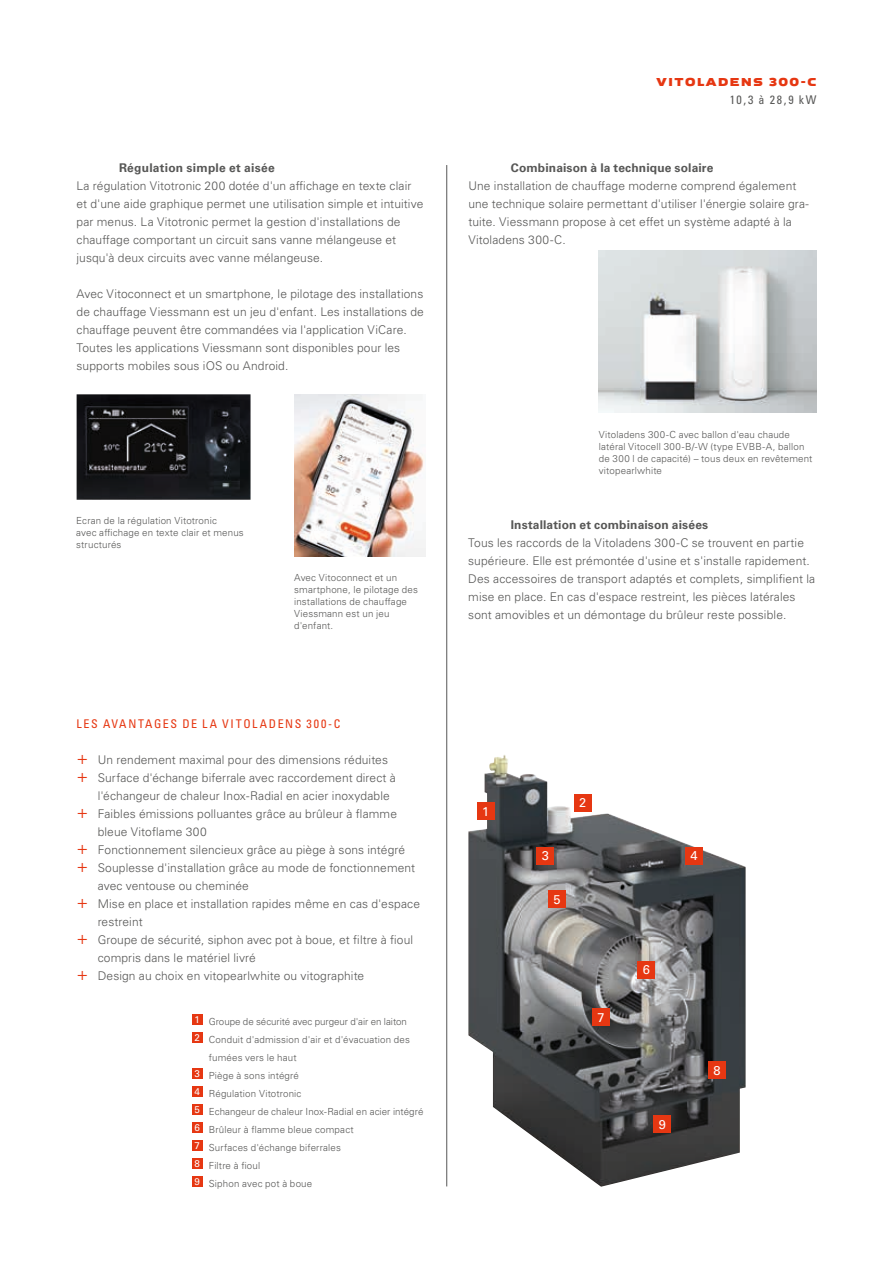
<style>
.page{position:relative;width:893px;height:1263px;background:#fff}
.page>*{position:absolute;margin:0;border:0;box-sizing:border-box;transform-origin:0 0}
.t1{font:12.75px "Univers LTCYR 55 Roman";color:#fff}
.t2{font:300 12px/18px "Univers LTCYR 45";letter-spacing:.01em;color:#575756}
.t3{font:700 12px "Univers LTCYR 65";letter-spacing:.015em;color:#575756}
.t4{font:condensed 12px "Univers LTCYR 57";letter-spacing:.14em;color:#e63712}
.t5{font:700 12px "Viessmann";letter-spacing:.105em;color:#e63712}
.t6{font:condensed 12px "Univers LTCYR 57";color:#575756}
.t7{font:300 9.75px/12px "Univers LTCYR 45";letter-spacing:.015em;color:#575756}
.t8{font:300 9.75px "Univers LTCYR 45";letter-spacing:-.005em;color:#575756}
.s1{font-size:18px;color:#e63712}
</style>
<div class="page">
<img style="left:294px;top:394px;width:131px;height:162px">
<img style="left:77px;top:394px;width:174px;height:106px">
<img style="left:468px;top:755px;width:278px;height:432px">
<img style="left:599px;top:251px;width:217px;height:162px">
<div style="left:192px;top:1014px;width:10px;height:10px;background:#e63712"></div>
<div style="left:192px;top:1032px;width:10px;height:10px;background:#e63712"></div>
<div style="left:192px;top:1068px;width:10px;height:10px;background:#e63712"></div>
<div style="left:192px;top:1086px;width:10px;height:10px;background:#e63712"></div>
<div style="left:192px;top:1104px;width:10px;height:10px;background:#e63712"></div>
<div style="left:192px;top:1122px;width:10px;height:10px;background:#e63712"></div>
<div style="left:192px;top:1140px;width:10px;height:10px;background:#e63712"></div>
<div style="left:192px;top:1158px;width:10px;height:10px;background:#e63712"></div>
<div style="left:192px;top:1176px;width:10px;height:10px;background:#e63712"></div>
<div style="left:477px;top:803px;width:17px;height:17px;background:#e63712"></div>
<div style="left:574px;top:794px;width:17px;height:17px;background:#e63712"></div>
<div style="left:537px;top:847px;width:17px;height:17px;background:#e63712"></div>
<div style="left:686px;top:847px;width:17px;height:17px;background:#e63712"></div>
<div style="left:549px;top:891px;width:17px;height:17px;background:#e63712"></div>
<div style="left:638px;top:961px;width:17px;height:17px;background:#e63712"></div>
<div style="left:593px;top:1009px;width:17px;height:17px;background:#e63712"></div>
<div style="left:708px;top:1062px;width:17px;height:17px;background:#e63712"></div>
<div style="left:654px;top:1116px;width:17px;height:17px;background:#e63712"></div>
<hr style="left:446px;top:165px;width:1px;height:1021px;background:#575756">
<p class="t3" style="left:119px;top:160px;width:157px">Régulation simple et aisée</p>
<p class="t2" style="left:77px;top:177px;width:348px">La régulation Vitotronic 200 dotée d'un affichage en texte clair et d'une aide graphique permet une utilisation simple et intuitive par menus. La Vitotronic permet la gestion d'installations de chauffage comportant un circuit sans vanne mélangeuse et jusqu'à deux circuits avec vanne mélangeuse.</p>
<p class="t2" style="left:77px;top:285px;width:349px">Avec Vitoconnect et un smartphone, le pilotage des installations de chauffage Viessmann est un jeu d'enfant. Les installations de chauffage peuvent être commandées via l'application ViCare.<br>Toutes les applications Viessmann sont disponibles pour les supports mobiles sous iOS ou Android.</p>
<p class="t7" style="left:76px;top:515px;width:169px">Ecran de la régulation Vitotronic<br>avec affichage en texte clair et menus structurés</p>
<p class="t7" style="left:294px;top:572px;width:125px">Avec Vitoconnect et un smartphone, le pilotage des installations de chauffage<br>Viessmann est un jeu d'enfant.</p>
<p class="t4" style="left:76px;top:716px;width:266px">LES AVANTAGES DE LA VITOLADENS 300-C</p>
<p class="t2" style="left:76px;top:751px;width:313px"><span class="s1">+</span> Un rendement maximal pour des dimensions réduites</p>
<p class="t2" style="left:76px;top:769px;width:321px"><span class="s1">+</span> Surface d'échange biferrale avec raccordement direct à</p>
<p class="t2" style="left:98px;top:787px;width:294px">l'échangeur de chaleur Inox-Radial en acier inoxydable</p>
<p class="t2" style="left:76px;top:805px;width:322px"><span class="s1">+</span> Faibles émissions polluantes grâce au brûleur à flamme</p>
<p class="t2" style="left:98px;top:823px;width:111px">bleue Vitoflame 300</p>
<p class="t2" style="left:76px;top:841px;width:330px"><span class="s1">+</span> Fonctionnement silencieux grâce au piège à sons intégré</p>
<p class="t2" style="left:76px;top:859px;width:340px"><span class="s1">+</span> Souplesse d'installation grâce au mode de fonctionnement</p>
<p class="t2" style="left:98px;top:877px;width:153px">avec ventouse ou cheminée</p>
<p class="t2" style="left:76px;top:895px;width:345px"><span class="s1">+</span> Mise en place et installation rapides même en cas d'espace</p>
<p class="t2" style="left:98px;top:913px;width:46px">restreint</p>
<p class="t2" style="left:76px;top:931px;width:338px"><span class="s1">+</span> Groupe de sécurité, siphon avec pot à boue, et filtre à fioul</p>
<p class="t2" style="left:98px;top:949px;width:160px">compris dans le matériel livré</p>
<p class="t2" style="left:76px;top:967px;width:289px"><span class="s1">+</span> Design au choix en vitopearlwhite ou vitographite</p>
<p class="t8" style="left:194px;top:1015px;width:214px"><sup>1</sup> Groupe de sécurité avec purgeur d'air en laiton</p>
<p class="t7" style="left:194px;top:1033px;width:217px"><sup>2</sup> Conduit d'admission d'air et d'évacuation des</p>
<p class="t7" style="left:209px;top:1051px;width:89px">fumées vers le haut</p>
<p class="t7" style="left:194px;top:1069px;width:106px"><sup>3</sup> Piège à sons intégré</p>
<p class="t7" style="left:194px;top:1087px;width:109px"><sup>4</sup> Régulation Vitotronic</p>
<p class="t7" style="left:194px;top:1105px;width:231px"><sup>5</sup> Echangeur de chaleur Inox-Radial en acier intégré</p>
<p class="t7" style="left:194px;top:1123px;width:161px"><sup>6</sup> Brûleur à flamme bleue compact</p>
<p class="t7" style="left:194px;top:1141px;width:148px"><sup>7</sup> Surfaces d'échange biferrales</p>
<p class="t7" style="left:194px;top:1159px;width:67px"><sup>8</sup> Filtre à fioul</p>
<p class="t7" style="left:194px;top:1177px;width:119px"><sup>9</sup> Siphon avec pot à boue</p>
<p class="t5" style="left:657px;top:74px;width:161px">VITOLADENS 300-C</p>
<p class="t6" style="left:730px;top:92px;width:88px">10,3 à 28,9 kW</p>
<p class="t3" style="left:511px;top:160px;width:204px">Combinaison à la technique solaire</p>
<p class="t2" style="left:468px;top:177px;width:342px">Une installation de chauffage moderne comprend également une technique solaire permettant d'utiliser l'énergie solaire gra&shy;tuite. Viessmann propose à cet effet un système adapté à la Vitoladens 300-C.</p>
<p class="t7" style="left:599px;top:428px;width:215px">Vitoladens 300-C avec ballon d'eau chaude latéral Vitocell 300-B/-W (type EVBB-A, ballon de 300 l de capacité) – tous deux en revêtement vitopearlwhite</p>
<p class="t3" style="left:511px;top:517px;width:199px">Installation et combinaison aisées</p>
<p class="t2" style="left:468px;top:534px;width:348px">Tous les raccords de la Vitoladens 300-C se trouvent en partie supérieure. Elle est prémontée d'usine et s'installe rapidement.<br>Des accessoires de transport adaptés et complets, simplifient la mise en place. En cas d'espace restreint, les pièces latérales sont amovibles et un démontage du brûleur reste possible.</p>
<p class="t1" style="left:482px;top:802px;width:9px">1</p>
<p class="t1" style="left:579px;top:794px;width:9px">2</p>
<p class="t1" style="left:542px;top:847px;width:9px">3</p>
<p class="t1" style="left:691px;top:847px;width:9px">4</p>
<p class="t1" style="left:553px;top:891px;width:9px">5</p>
<p class="t1" style="left:598px;top:1008px;width:9px">7</p>
<p class="t1" style="left:643px;top:961px;width:9px">6</p>
<p class="t1" style="left:659px;top:1115px;width:9px">9</p>
<p class="t1" style="left:713px;top:1061px;width:9px">8</p>
</div>
